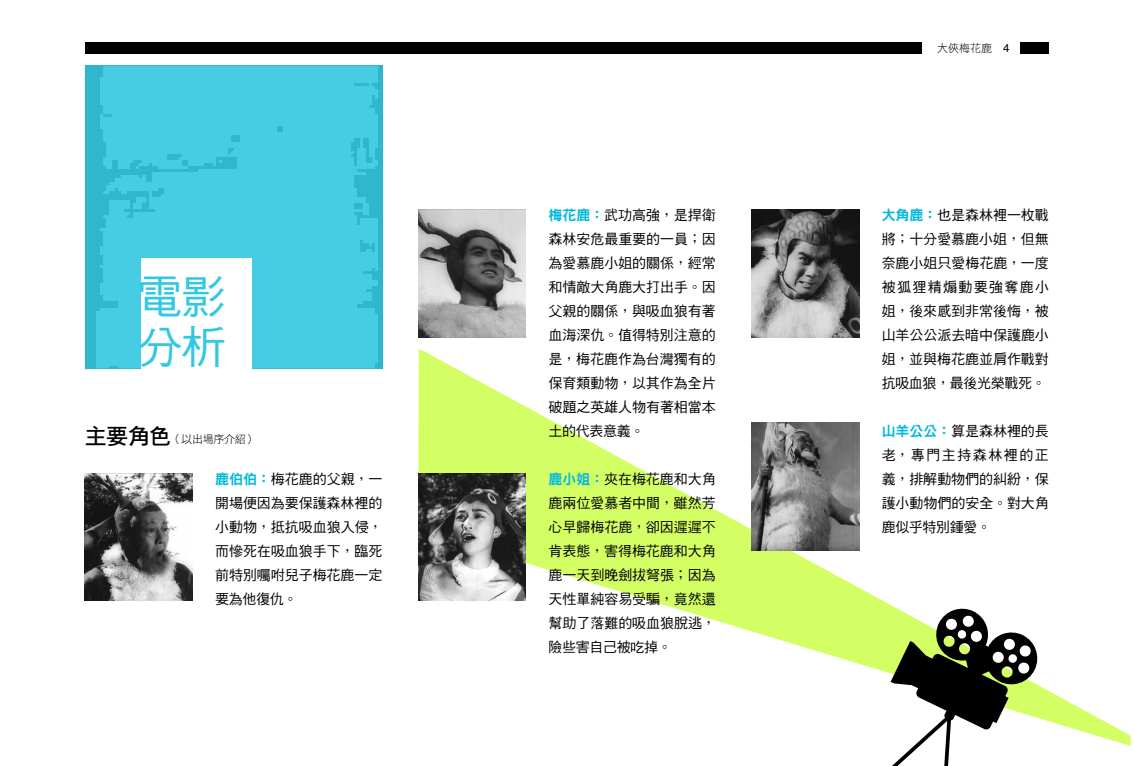
<style>
.page{position:relative;width:1134px;height:766px;background:#fff}
.page>*{position:absolute;margin:0;border:0;box-sizing:border-box;transform-origin:0 0}
.t1{font:45px/49px "DF Hei Std W5";color:#32c8e1}
.t2{font:14px/24px "DF Hei Std W5";letter-spacing:-.005em;color:#000;text-align:justify}
.t3{font:11px "DF Hei Std W3";letter-spacing:-.025em;color:#000}
.s1{font-family:"DF Hei Std W7";font-size:22px}
.s2{font-family:"DF Hei Std W9";color:#03b8df}
.s3{font-family:"Helvetica";font-size:11.6px}
</style>
<div class="page">
<img style="left:87px;top:67px;width:294px;height:300px">
<div style="left:141px;top:258px;width:111px;height:128px;background:#fff"></div>
<svg style="left:418px;top:348px;width:713px;height:398px"></svg>
<svg style="left:876px;top:605px;width:165px;height:160px"></svg>
<div style="left:1020px;top:43px;width:29px;height:11px;background:#000"></div>
<div style="left:85px;top:43px;width:836px;height:11px;background:#000"></div>
<img style="left:85px;top:473px;width:107px;height:127px">
<img style="left:418px;top:473px;width:108px;height:127px">
<img style="left:418px;top:210px;width:108px;height:127px">
<img style="left:751px;top:422px;width:108px;height:128px">
<img style="left:751px;top:210px;width:108px;height:127px">
<h1 class="t1" style="left:137px;top:272px;width:90px">電影分析</h1>
<p class="t3" style="left:85px;top:432px;width:173px"><span class="s1">主要角色</span>（以出場序介紹）</p>
<p class="t2" style="left:215px;top:467px;width:169px"><span class="s2">鹿伯伯：</span>梅花鹿的父親，一開場便因為要保護森林裡的小動物，抵抗吸血狼入侵，而慘死在吸血狼手下，臨死前特別囑咐兒子梅花鹿一定要為他復仇。</p>
<p class="t2" style="left:549px;top:203px;width:169px"><span class="s2">梅花鹿：</span>武功高強，是捍衛森林安危最重要的一員；因為愛慕鹿小姐的關係，經常和情敵大角鹿大打出手。因父親的關係，與吸血狼有著血海深仇。值得特別注意的是，梅花鹿作為台灣獨有的保育類動物，以其作為全片破題之英雄人物有著相當本土的代表意義。</p>
<p class="t2" style="left:549px;top:467px;width:169px"><span class="s2">鹿小姐：</span>夾在梅花鹿和大角鹿兩位愛慕者中間，雖然芳心早歸梅花鹿，卻因遲遲不肯表態，害得梅花鹿和大角鹿一天到晚劍拔弩張；因為天性單純容易受騙，竟然還幫助了落難的吸血狼脫逃，險些害自己被吃掉。</p>
<p class="t3" style="left:937px;top:42px;width:74px">大俠梅花鹿 <span class="s3">4</span></p>
<p class="t2" style="left:882px;top:203px;width:169px"><span class="s2">大角鹿：</span>也是森林裡一枚戰將；十分愛慕鹿小姐，但無奈鹿小姐只愛梅花鹿，一度被狐狸精煽動要強奪鹿小姐，後來感到非常後悔，被山羊公公派去暗中保護鹿小姐，並與梅花鹿並肩作戰對抗吸血狼，最後光榮戰死。</p>
<p class="t2" style="left:882px;top:419px;width:169px"><span class="s2">山羊公公：</span>算是森林裡的長老，專門主持森林裡的正義，排解動物們的糾紛，保護小動物們的安全。對大角鹿似乎特別鍾愛。</p>
</div>
